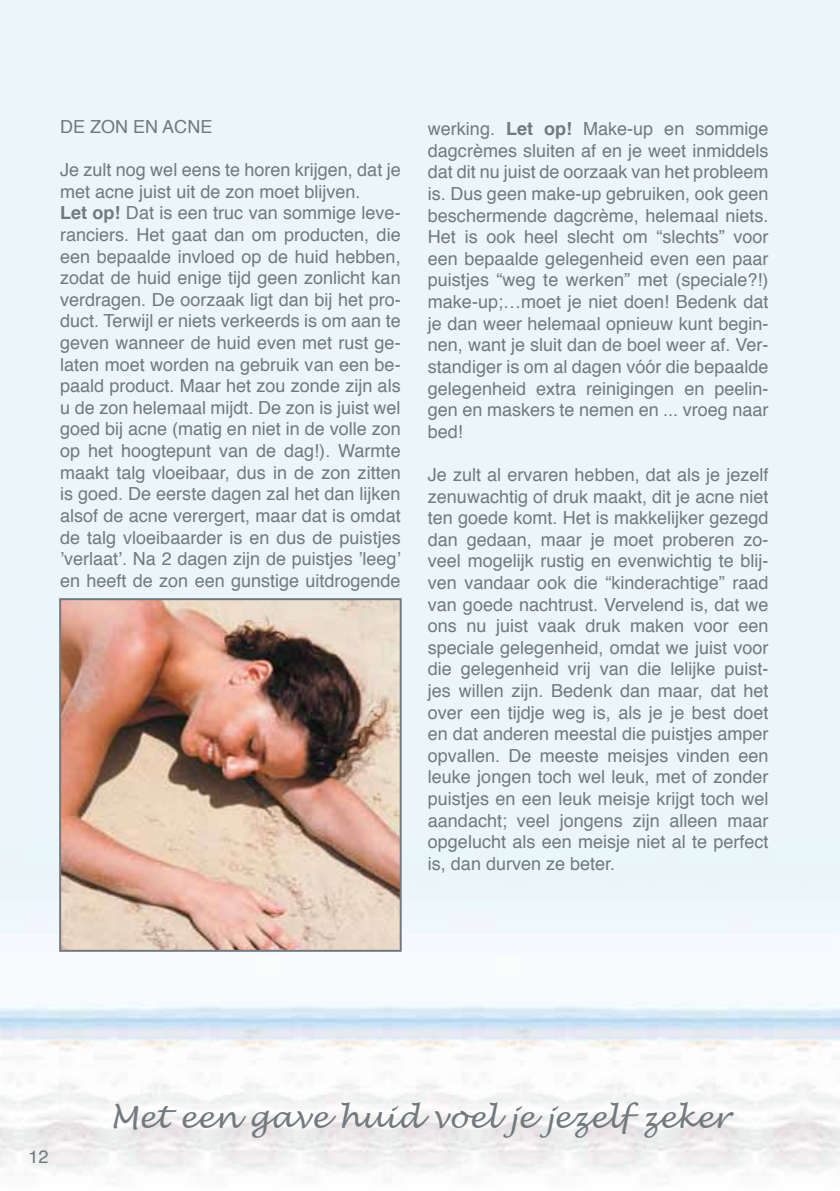
<style>
.page{position:relative;width:840px;height:1191px;background:#fff}
.page>*{position:absolute;margin:0;border:0;box-sizing:border-box;transform-origin:0 0}
.t1{font:italic 30px "Lucida Handwriting";color:#72797f}
.t2{font:18px/21.6px "Helvetica";color:#72797f;text-align:justify}
.t3{font:18px "Helvetica";color:#70787d}
.s1{font-weight:700}
</style>
<div class="page">
<div style="left:0;top:0;width:839px;height:1183px;background:#eaf6fa"></div>
<img style="left:0;top:841px;width:839px;height:342px">
<img style="left:62px;top:601px;width:336px;height:347px">
<div style="left:59px;top:598px;width:342px;height:353px;border:2px solid #72797f"></div>
<p class="t2" style="left:60px;top:116px;width:154px">DE ZON EN ACNE</p>
<p class="t2" style="left:60px;top:160px;width:342px;text-align:left">Je zult nog wel eens te horen krijgen, dat je met acne juist uit de zon moet blijven.<br><span class="s1">Let op!</span> Dat is een truc van sommige leve&shy;ranciers. Het gaat dan om producten, die een bepaalde invloed op de huid hebben, zodat de huid enige tijd geen zonlicht kan verdragen. De oorzaak ligt dan bij het pro&shy;duct. Terwijl er niets verkeerds is om aan te geven wanneer de huid even met rust ge&shy;laten moet worden na gebruik van een be&shy;paald product. Maar het zou zonde zijn als u de zon helemaal mijdt. De zon is juist wel goed bij acne (matig en niet in de volle zon op het hoogtepunt van de dag!). Warmte maakt talg vloeibaar, dus in de zon zitten is goed. De eerste dagen zal het dan lijken alsof de acne verergert, maar dat is omdat de talg vloeibaarder is en dus de puistjes ’verlaat’. Na 2 dagen zijn de puistjes ’leeg’ en heeft de zon een gunstige uitdrogende</p>
<p class="t2" style="left:427px;top:119px;width:342px">werking. <span class="s1">Let op!</span> Make-up en sommige dagcrèmes sluiten af en je weet inmiddels dat dit nu juist de oorzaak van het probleem is. Dus geen make-up gebruiken, ook geen beschermende dagcrème, helemaal niets.<br>Het is ook heel slecht om “slechts” voor een bepaalde gelegenheid even een paar puistjes “weg te werken” met (speciale?!) make-up;…moet je niet doen! Bedenk dat je dan weer helemaal opnieuw kunt begin&shy;nen, want je sluit dan de boel weer af. Ver&shy;standiger is om al dagen vóór die bepaalde gelegenheid extra reinigingen en peelin&shy;gen en maskers te nemen en ... vroeg naar bed!</p>
<p class="t2" style="left:427px;top:464px;width:342px">Je zult al ervaren hebben, dat als je jezelf zenuwachtig of druk maakt, dit je acne niet ten goede komt. Het is makkelijker gezegd dan gedaan, maar je moet proberen zo&shy;veel mogelijk rustig en evenwichtig te blij&shy;ven vandaar ook die “kinderachtige” raad van goede nachtrust. Vervelend is, dat we ons nu juist vaak druk maken voor een speciale gelegenheid, omdat we juist voor die gelegenheid vrij van die lelijke puist&shy;jes willen zijn. Bedenk dan maar, dat het over een tijdje weg is, als je je best doet en dat anderen meestal die puistjes amper opvallen. De meeste meisjes vinden een leuke jongen toch wel leuk, met of zonder puistjes en een leuk meisje krijgt toch wel aandacht; veel jongens zijn alleen maar opgelucht als een meisje niet al te perfect is, dan durven ze beter.</p>
<p class="t3" style="left:28px;top:1142px;width:22px">12</p>
<h1 class="t1" style="left:110px;top:1099px;width:621px">Met een gave huid voel je jezelf zeker</h1>
</div>
